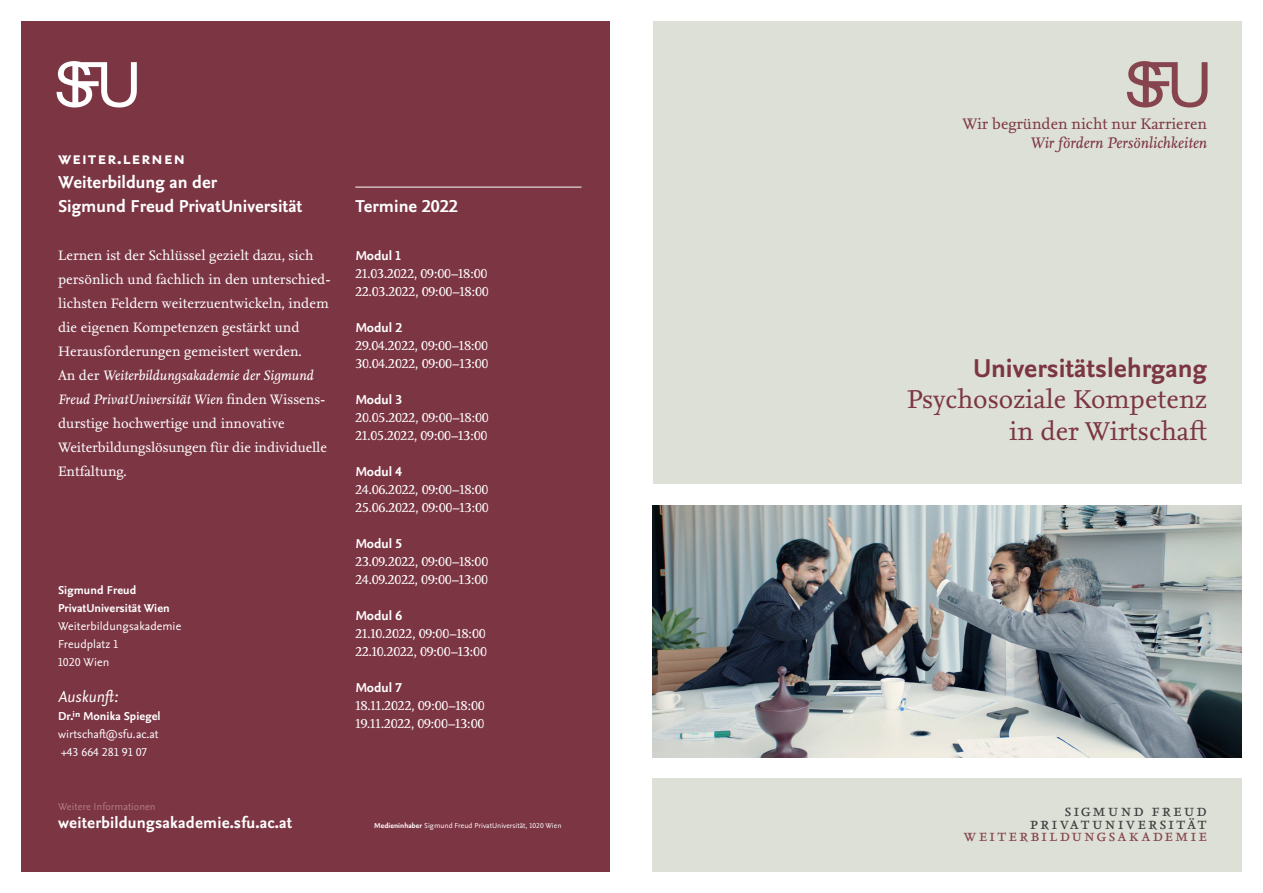
<style>
.page{position:relative;width:1263px;height:893px;background:#fff}
.page>*{position:absolute;margin:0;border:0;box-sizing:border-box;transform-origin:0 0}
.t1{font:27px "Nexus Serif Pro";color:#7c3543}
.t2{font:700 27px "Nexus Sans Pro";color:#7c3543}
.t3{font:700 18px "Nexus Sans Pro";color:#fff}
.t4{font:700 18px "Nexus Sans Pro";letter-spacing:.04em;color:#fff}
.t5{font:16.95px "Nexus Serif Pro";letter-spacing:.115em;color:#3e3e3f}
.t6{font:16.95px "Nexus Serif Pro";letter-spacing:.125em;color:#86444f}
.t7{font:700 16.5px "Nexus Sans Pro";letter-spacing:.01em;color:#fff}
.t8{font:italic 16.5px "Nexus Sans Pro";letter-spacing:.005em;color:#fff}
.t9{font:15.9px "Nexus Serif Pro";color:#7c3543}
.t10{font:italic 15.9px "Nexus Serif Pro";color:#7c3543}
.t11{font:14.25px/24px "Nexus Serif Pro";color:#fff}
.t12{font:13.5px "Nexus Serif Pro";color:#fff}
.t13{font:700 13.5px "Nexus Sans Pro";color:#fff}
.t14{font:12px "Nexus Sans Pro";letter-spacing:.005em;color:#fff}
.t15{font:700 12px "Nexus Sans Pro";letter-spacing:.005em;color:#fff}
.t16{font:10.5px "Nexus Sans Pro";color:#b47b81}
.t17{font:7.5px "Nexus Sans Pro";letter-spacing:.005em;color:#fff}
.s1{font-style:italic}
.s2{font-weight:700}
</style>
<div class="page">
<div style="left:21px;top:21px;width:589px;height:851px;background:#7c3543"></div>
<div style="left:653px;top:21px;width:589px;height:463px;background:#dde0d6"></div>
<div style="left:653px;top:779px;width:589px;height:93px;background:#dde0d6"></div>
<svg style="left:57px;top:61px;width:80px;height:47px"></svg>
<img style="left:653px;top:505px;width:589px;height:252px">
<hr style="left:355px;top:187px;width:226px;height:1px;background:#fff">
<svg style="left:1127px;top:61px;width:80px;height:47px"></svg>
<p class="t4" style="left:58px;top:145px;width:129px">WEITER.LERNEN</p>
<p class="t3" style="left:58px;top:169px;width:160px">Weiterbildung an der</p>
<p class="t3" style="left:58px;top:193px;width:246px">Sigmund Freud PrivatUniversität</p>
<p class="t11" style="left:58px;top:243px;width:274px">Lernen ist der Schlüssel gezielt dazu, sich persönlich und fachlich in den unterschied&shy;lichsten Feldern weiterzuentwickeln, indem die eigenen Kompetenzen gestärkt und Herausforderungen gemeistert werden.</p>
<p class="t11" style="left:58px;top:363px;width:271px">An der <span class="s1">Weiterbildungsakademie der Sigmund Freud PrivatUniversität Wien</span> finden Wissens&shy;durstige hochwertige und innovative Weiterbildungslösungen für die individuelle Entfaltung.</p>
<p class="t15" style="left:58px;top:581px;width:80px">Sigmund Freud</p>
<p class="t15" style="left:58px;top:599px;width:113px">PrivatUniversität Wien</p>
<p class="t14" style="left:58px;top:617px;width:125px">Weiterbildungsakademie</p>
<p class="t14" style="left:58px;top:635px;width:62px">Freudplatz 1</p>
<p class="t14" style="left:58px;top:653px;width:53px">1020 Wien</p>
<p class="t8" style="left:58px;top:684px;width:62px">Auskunft:</p>
<p class="t15" style="left:58px;top:707px;width:104px">Dr.in Monika Spiegel</p>
<p class="t14" style="left:58px;top:725px;width:102px">wirtschaft@sfu.ac.at</p>
<p class="t14" style="left:61px;top:743px;width:88px">+43 664 281 91 07</p>
<p class="t16" style="left:58px;top:799px;width:99px">Weitere Informationen</p>
<p class="t7" style="left:58px;top:810px;width:236px">weiterbildungsakademie.sfu.ac.at</p>
<p class="t3" style="left:355px;top:193px;width:104px">Termine 2022</p>
<p class="t13" style="left:355px;top:246px;width:47px">Modul 1</p>
<p class="t12" style="left:355px;top:264px;width:133px">21.03.2022, 09:00–18:00</p>
<p class="t12" style="left:355px;top:282px;width:135px">22.03.2022, 09:00–18:00</p>
<p class="t13" style="left:355px;top:318px;width:48px">Modul 2</p>
<p class="t12" style="left:355px;top:336px;width:134px">29.04.2022, 09:00–18:00</p>
<p class="t12" style="left:355px;top:354px;width:135px">30.04.2022, 09:00–13:00</p>
<p class="t13" style="left:355px;top:390px;width:48px">Modul 3</p>
<p class="t12" style="left:355px;top:408px;width:135px">20.05.2022, 09:00–18:00</p>
<p class="t12" style="left:355px;top:426px;width:133px">21.05.2022, 09:00–13:00</p>
<p class="t13" style="left:355px;top:462px;width:48px">Modul 4</p>
<p class="t12" style="left:355px;top:480px;width:135px">24.06.2022, 09:00–18:00</p>
<p class="t12" style="left:355px;top:498px;width:135px">25.06.2022, 09:00–13:00</p>
<p class="t13" style="left:355px;top:534px;width:48px">Modul 5</p>
<p class="t12" style="left:355px;top:552px;width:134px">23.09.2022, 09:00–18:00</p>
<p class="t12" style="left:355px;top:570px;width:134px">24.09.2022, 09:00–13:00</p>
<p class="t13" style="left:355px;top:606px;width:48px">Modul 6</p>
<p class="t12" style="left:355px;top:624px;width:132px">21.10.2022, 09:00–18:00</p>
<p class="t12" style="left:355px;top:642px;width:133px">22.10.2022, 09:00–13:00</p>
<p class="t13" style="left:355px;top:678px;width:48px">Modul 7</p>
<p class="t12" style="left:355px;top:696px;width:131px">18.11.2022, 09:00–18:00</p>
<p class="t12" style="left:355px;top:714px;width:130px">19.11.2022, 09:00–13:00</p>
<p class="t17" style="left:374px;top:820px;width:189px"><span class="s2">Medieninhaber</span> Sigmund Freud PrivatUniversität, 1020 Wien</p>
<p class="t9" style="left:962px;top:112px;width:246px">Wir begründen nicht nur Karrieren</p>
<p class="t10" style="left:1030px;top:131px;width:177px">Wir fördern Persönlichkeiten</p>
<p class="t2" style="left:973px;top:347px;width:235px">Universitätslehrgang</p>
<p class="t1" style="left:907px;top:379px;width:301px">Psychosoziale Kompetenz</p>
<p class="t1" style="left:1009px;top:411px;width:200px">in der Wirtschaft</p>
<p class="t5" style="left:1064px;top:798px;width:144px">SIGMUND FREUD</p>
<p class="t5" style="left:1030px;top:810px;width:179px">PRIVATUNIVERSITÄT</p>
<p class="t6" style="left:963px;top:823px;width:26px">weiter</p>
<p class="t6" style="left:1030px;top:823px;width:42px">bildungsa</p>
<p class="t6" style="left:1129px;top:823px;width:25px">kademie</p>
</div>
